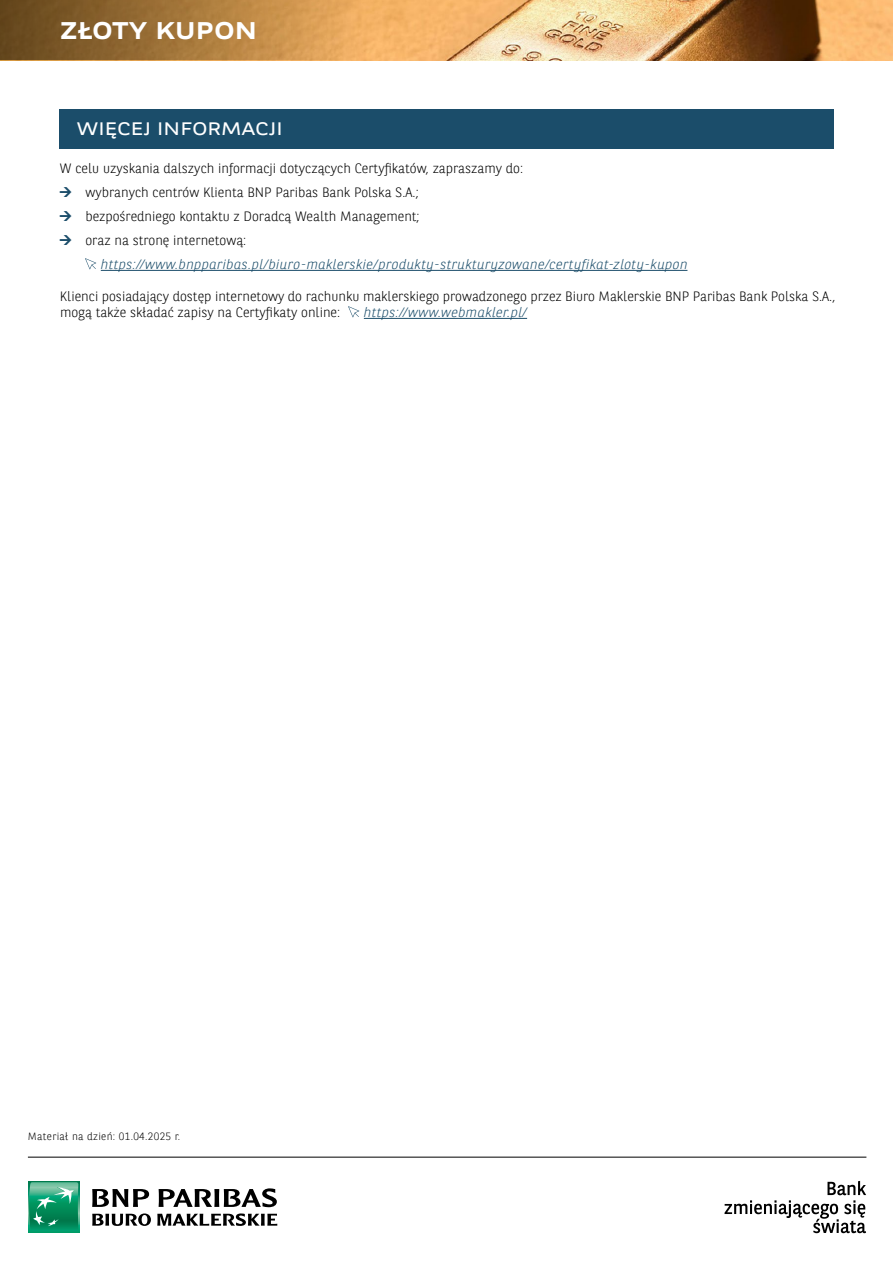
<style>
.page{position:relative;width:893px;height:1263px;background:#fff}
.page>*{position:absolute;margin:0;border:0;box-sizing:border-box;transform-origin:0 0}
.t1{font:700 24px "BNPP Expanded Sans";letter-spacing:.01em;color:#fff}
.t2{font:18px "BNPP Expanded Sans";letter-spacing:.01em;color:#fff}
.t3{font:300 13.5px/24px "BNPP Sans";color:#000}
.t4{font:italic 300 13.5px "BNPP Sans";letter-spacing:.03em;color:#1b4d6a}
.t5{font:300 10.5px "BNPP Sans";letter-spacing:.03em;color:#000}
</style>
<div class="page">
<img style="left:630px;top:0;width:263px;height:60px">
<svg style="left:0;top:0;width:630px;height:60px;background:#c4975b"></svg>
<div style="left:59px;top:109px;width:774px;height:39px;background:#1b4d6a"></div>
<hr style="left:101px;top:270px;width:586px;height:1px;background:#1b4d6a">
<hr style="left:364px;top:318px;width:163px;height:1px;background:#1b4d6a">
<svg style="left:85px;top:258px;width:11px;height:11px"></svg>
<svg style="left:348px;top:306px;width:11px;height:11px"></svg>
<hr style="left:28px;top:1157px;width:838px;height:1px;background:#000">
<svg style="left:724px;top:1181px;width:142px;height:52px"></svg>
<div style="left:28px;top:1181px;width:51px;height:52px;background:#009e6b"></div>
<svg style="left:29px;top:1182px;width:49px;height:46px"></svg>
<svg style="left:92px;top:1189px;width:57px;height:18px"></svg>
<svg style="left:159px;top:1188px;width:118px;height:19px"></svg>
<svg style="left:92px;top:1213px;width:59px;height:13px"></svg>
<svg style="left:157px;top:1213px;width:120px;height:13px"></svg>
<h1 class="t1" style="left:60px;top:14px;width:198px">ZŁOTY KUPON</h1>
<h2 class="t2" style="left:77px;top:117px;width:208px">WIĘCEJ INFORMACJI</h2>
<p class="t3" style="left:85px;top:156px;width:439px;text-indent:-26px">W celu uzyskania dalszych informacji dotyczących Certyfikatów, zapraszamy do: wybranych centrów Klienta BNP Paribas Bank Polska S.A.;<br>bezpośredniego kontaktu z Doradcą Wealth Management;<br>oraz na stronę internetową:</p>
<p class="t4" style="left:101px;top:255px;width:588px">https://www.bnpparibas.pl/biuro-maklerskie/produkty-strukturyzowane/certyfikat-zloty-kupon</p>
<p class="t3" style="left:60px;top:287px;width:777px;line-height:16.5px">Klienci posiadający dostęp internetowy do rachunku maklerskiego prowadzonego przez Biuro Maklerskie BNP Paribas Bank Polska S.A., mogą także składać zapisy na Certyfikaty online:</p>
<p class="t4" style="left:364px;top:303px;width:165px">https://www.webmakler.pl/</p>
<p class="t5" style="left:28px;top:1129px;width:154px">Materiał na dzień: 01.04.2025 r.</p>
</div>
